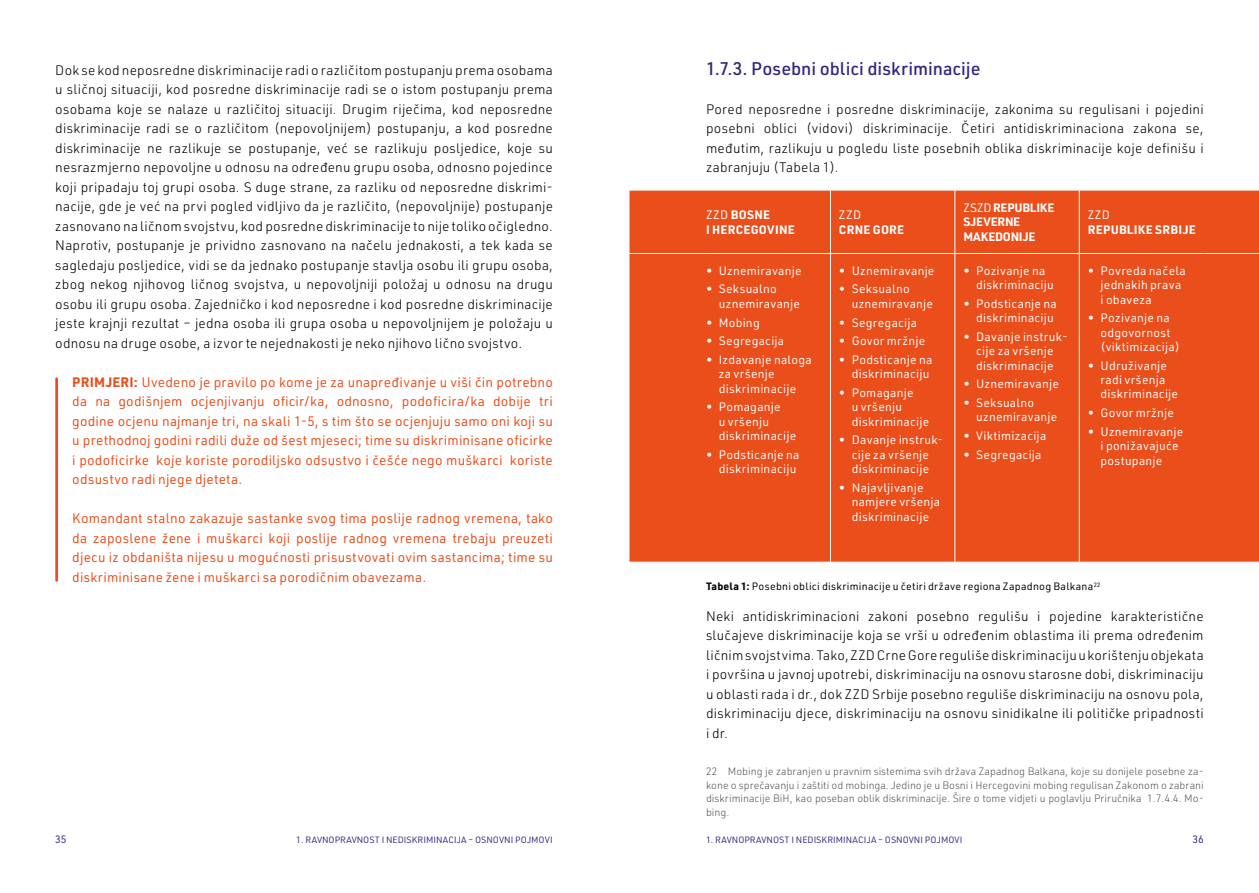
<style>
.page{position:relative;width:1259px;height:893px;background:#fff}
.page>*{position:absolute;margin:0;border:0;box-sizing:border-box;transform-origin:0 0}
.t1{font:500 18px "URWDIN";color:#312783}
.t2{font:300 13.5px/19.5px "URWDIN";letter-spacing:.015em;color:#000;text-align:justify}
.t3{font:13.5px/19.5px "URWDIN";letter-spacing:.02em;color:#e94e1b;text-align:justify}
.t4{font:12px/14.4px "URWDIN";letter-spacing:.02em;color:#fff}
.t5{font:700 12px/14.4px "URWDIN";letter-spacing:.015em;color:#fff}
.t6{font:700 12px/14.4px "URWDIN";letter-spacing:-.01em;color:#fff}
.t7{font:300 10.5px/13.5px "URWDIN";color:#575756;text-align:justify}
.t8{font:10.5px "URWDIN";letter-spacing:.025em;color:#000}
.t9{font:10.5px "URWDIN";color:#312783}
.t10{font:9px "URWDIN";color:#312783}
.s1{font-weight:700}
.s2{font-weight:400}
</style>
<div class="page">
<hr style="left:55px;top:379px;width:3px;height:201px;background:#e94e1b">
<div style="left:629px;top:191px;width:630px;height:371px;background:#e94e1b"></div>
<div style="left:831px;top:191px;width:248px;height:62px;background:#e94e1b"></div>
<hr style="left:629px;top:253px;width:77px;height:1px;background:#fff">
<hr style="left:706px;top:253px;width:124px;height:1px;background:#fff">
<hr style="left:830px;top:253px;width:124px;height:1px;background:#fff">
<hr style="left:955px;top:253px;width:124px;height:1px;background:#fff">
<hr style="left:1079px;top:253px;width:124px;height:1px;background:#fff">
<hr style="left:1203px;top:253px;width:56px;height:1px;background:#fff">
<hr style="left:954px;top:253px;width:1px;height:309px;background:#fff">
<hr style="left:1079px;top:254px;width:1px;height:308px;background:#fff">
<hr style="left:830px;top:253px;width:1px;height:309px;background:#fff">
<hr style="left:830px;top:191px;width:1px;height:62px;background:#fff">
<hr style="left:954px;top:191px;width:1px;height:62px;background:#fff">
<hr style="left:1079px;top:191px;width:1px;height:62px;background:#fff">
<p class="t2" style="left:55px;top:60px;width:499px">Dok se kod neposredne diskriminacije radi o različitom postupanju prema osobama u sličnoj situaciji, kod posredne diskriminacije radi se o istom postupanju prema osobama koje se nalaze u različitoj situaciji. Drugim riječima, kod neposredne diskriminacije radi se o različitom (nepovoljnijem) postupanju, a kod posredne diskriminacije ne razlikuje se postupanje, već se razlikuju posljedice, koje su nesrazmjerno nepovoljne u odnosu na određenu grupu osoba, odnosno pojedince koji pripadaju toj grupi osoba. S duge strane, za razliku od neposredne diskrimi&shy;nacije, gde je već na prvi pogled vidljivo da je različito, (nepovoljnije) postupanje zasnovano na ličnom svojstvu, kod posredne diskriminacije to nije toliko očigledno.<br>Naprotiv, postupanje je prividno zasnovano na načelu jednakosti, a tek kada se sagledaju posljedice, vidi se da jednako postupanje stavlja osobu ili grupu osoba, zbog nekog njihovog ličnog svojstva, u nepovoljniji položaj u odnosu na drugu osobu ili grupu osoba. Zajedničko i kod neposredne i kod posredne diskriminacije jeste krajnji rezultat – jedna osoba ili grupa osoba u nepovoljnijem je položaju u odnosu na druge osobe, a izvor te nejednakosti je neko njihovo lično svojstvo.</p>
<p class="t3" style="left:72px;top:372px;width:482px"><span class="s1">PRIMJERI:</span> Uvedeno je pravilo po kome je za unapređivanje u viši čin potrebno da na godišnjem ocjenjivanju oficir/ka, odnosno, podoficira/ka dobije tri godine ocjenu najmanje tri, na skali 1-5, s tim što se ocjenjuju samo oni koji su u prethodnoj godini radili duže od šest mjeseci; time su diskriminisane oficirke i podoficirke koje koriste porodiljsko odsustvo i češće nego muškarci koriste odsustvo radi njege djeteta.</p>
<p class="t3" style="left:72px;top:508px;width:482px">Komandant stalno zakazuje sastanke svog tima poslije radnog vremena, tako da zaposlene žene i muškarci koji poslije radnog vremena trebaju preuzeti djecu iz obdaništa nijesu u mogućnosti prisustvovati ovim sastancima; time su diskriminisane žene i muškarci sa porodičnim obavezama.</p>
<h1 class="t1" style="left:706px;top:56px;width:276px">1.7.3. Posebni oblici diskriminacije</h1>
<p class="t2" style="left:706px;top:99px;width:499px">Pored neposredne i posredne diskriminacije, zakonima su regulisani i pojedini posebni oblici (vidovi) diskriminacije. Četiri antidiskriminaciona zakona se, međutim, razlikuju u pogledu liste posebnih oblika diskriminacije koje definišu i zabranjuju (Tabela 1).</p>
<p class="t5" style="left:706px;top:207px;width:90px"><span class="s2">ZZD</span> BOSNE<br>I HERCEGOVINE</p>
<p class="t4" style="left:839px;top:207px;width:24px">ZZD</p>
<p class="t5" style="left:839px;top:222px;width:67px">CRNE GORE</p>
<p class="t4" style="left:706px;top:263px;width:97px">• Uznemiravanje</p>
<p class="t4" style="left:719px;top:282px;width:83px;text-indent:-13px">• Seksualno uznemiravanje</p>
<p class="t4" style="left:706px;top:315px;width:55px">• Mobing</p>
<p class="t4" style="left:706px;top:333px;width:80px">• Segregacija</p>
<p class="t4" style="left:719px;top:352px;width:94px;text-indent:-13px">• Izdavanje naloga za vršenje diskriminacije</p>
<p class="t4" style="left:719px;top:399px;width:79px;text-indent:-13px">• Pomaganje<br>u vršenju diskriminacije</p>
<p class="t4" style="left:706px;top:447px;width:95px;text-align:right">• Podsticanje na diskriminaciju</p>
<p class="t4" style="left:839px;top:263px;width:97px">• Uznemiravanje</p>
<p class="t4" style="left:851px;top:282px;width:83px;text-indent:-13px">• Seksualno uznemiravanje</p>
<p class="t4" style="left:839px;top:315px;width:80px">• Segregacija</p>
<p class="t4" style="left:839px;top:333px;width:88px">• Govor mržnje</p>
<p class="t4" style="left:839px;top:352px;width:95px;text-align:right">• Podsticanje na diskriminaciju</p>
<p class="t4" style="left:851px;top:385px;width:79px;text-indent:-13px">• Pomaganje<br>u vršenju diskriminacije</p>
<p class="t4" style="left:839px;top:432px;width:106px;text-align:center">• Davanje instruk&shy;cije za vršenje diskriminacije</p>
<p class="t4" style="left:851px;top:480px;width:90px;text-indent:-13px">• Najavljivanje namjere vršenja diskriminacije</p>
<p class="t6" style="left:963px;top:200px;width:92px"><span class="s2">ZSZD</span> REPUBLIKE<br>SJEVERNE<br>MAKEDONIJE</p>
<p class="t4" style="left:1087px;top:207px;width:24px">ZZD</p>
<p class="t5" style="left:1087px;top:222px;width:110px">REPUBLIKE SRBIJE</p>
<p class="t4" style="left:976px;top:263px;width:79px;text-indent:-13px">• Pozivanje na diskriminaciju</p>
<p class="t4" style="left:963px;top:296px;width:95px;text-align:right">• Podsticanje na diskriminaciju</p>
<p class="t4" style="left:963px;top:329px;width:106px;text-align:center">• Davanje instruk&shy;cije za vršenje diskriminacije</p>
<p class="t4" style="left:963px;top:376px;width:97px">• Uznemiravanje</p>
<p class="t4" style="left:976px;top:395px;width:83px;text-indent:-13px">• Seksualno uznemiravanje</p>
<p class="t4" style="left:963px;top:428px;width:84px">• Viktimizacija</p>
<p class="t4" style="left:963px;top:447px;width:80px">• Segregacija</p>
<p class="t4" style="left:1100px;top:263px;width:87px;text-indent:-13px">• Povreda načela jednakih prava i obaveza</p>
<p class="t4" style="left:1100px;top:310px;width:81px;text-indent:-13px">• Pozivanje na odgovornost (viktimizacija)</p>
<p class="t4" style="left:1100px;top:358px;width:79px;text-indent:-13px">• Udruživanje radi vršenja diskriminacije</p>
<p class="t4" style="left:1087px;top:405px;width:88px">• Govor mržnje</p>
<p class="t4" style="left:1100px;top:424px;width:84px;text-indent:-13px">• Uznemiravanje i ponižavajuće postupanje</p>
<p class="t8" style="left:706px;top:580px;width:396px"><span class="s1">Tabela 1:</span> Posebni oblici diskriminacije u četiri države regiona Zapadnog Balkana<sup>22</sup></p>
<p class="t2" style="left:706px;top:606px;width:499px">Neki antidiskriminacioni zakoni posebno regulišu i pojedine karakteristične slučajeve diskriminacije koja se vrši u određenim oblastima ili prema određenim ličnim svojstvima. Tako, ZZD Crne Gore reguliše diskriminaciju u korištenju objekata i površina u javnoj upotrebi, diskriminaciju na osnovu starosne dobi, diskriminaciju u oblasti rada i dr., dok ZZD Srbije posebno reguliše diskriminaciju na osnovu pola, diskriminaciju djece, diskriminaciju na osnovu sinidikalne ili političke pripadnosti i dr.</p>
<p class="t7" style="left:706px;top:765px;width:499px">22 Mobing je zabranjen u pravnim sistemima svih država Zapadnog Balkana, koje su donijele posebne za&shy;kone o sprečavanju i zaštiti od mobinga. Jedino je u Bosni i Hercegovini mobing regulisan Zakonom o zabrani diskriminacije BiH, kao poseban oblik diskriminacije. Šire o tome vidjeti u poglavlju Priručnika 1.7.4.4. Mo&shy;bing.</p>
<p class="t9" style="left:55px;top:832px;width:13px">35</p>
<p class="t10" style="left:296px;top:833px;width:258px">1. RAVNOPRAVNOST I NEDISKRIMINACIJA – OSNOVNI POJMOVI</p>
<p class="t10" style="left:706px;top:833px;width:258px">1. RAVNOPRAVNOST I NEDISKRIMINACIJA – OSNOVNI POJMOVI</p>
<p class="t9" style="left:1192px;top:832px;width:13px">36</p>
</div>
